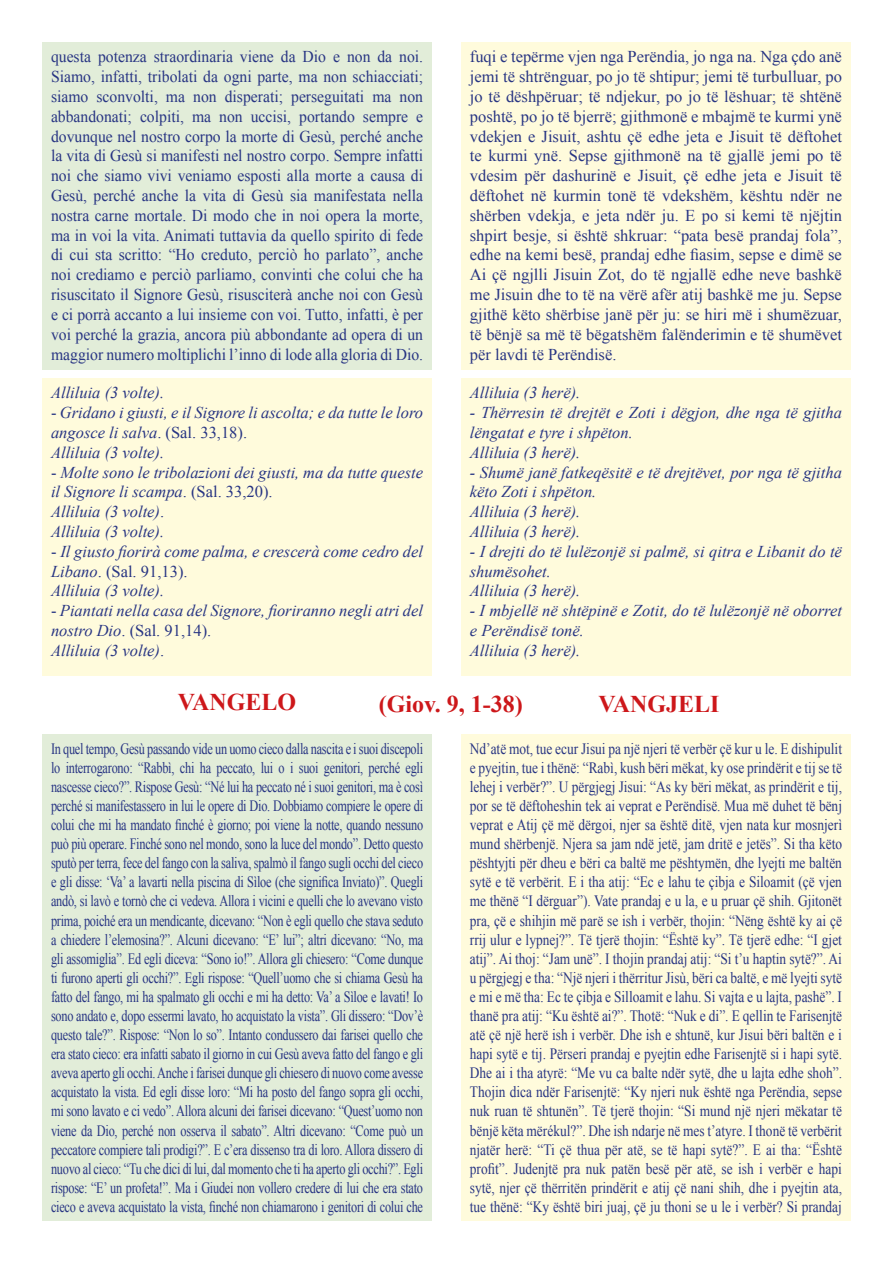
<style>
.page{position:relative;width:893px;height:1263px;background:#fff}
.page>*{position:absolute;margin:0;border:0;box-sizing:border-box;transform-origin:0 0}
.t1{font:700 24px "Times New Roman";color:#cd171a}
.t2{font:16.5px/19.8px "Times New Roman";color:#283583;text-align:justify;scale:.95 1}
.t3{font:italic 16.5px/19.8px "Times New Roman";color:#283583}
.t4{font:16.5px/19.8px "Times New Roman";color:#283583;text-align:justify}
.t5{font:15.75px/19px "Times New Roman";letter-spacing:-.01em;color:#283583;text-align:justify;scale:.78 1}
.t6{font:15.75px/19px "Times New Roman";letter-spacing:-.01em;color:#283583;text-align:justify;scale:.85 1}
.s1{font-style:normal}
</style>
<div class="page">
<div style="left:43px;top:378px;width:389px;height:298px;background:#fffbdc"></div>
<div style="left:461px;top:378px;width:389px;height:298px;background:#fffbdc"></div>
<div style="left:43px;top:734px;width:389px;height:486px;background:#e2edd9"></div>
<div style="left:461px;top:734px;width:389px;height:486px;background:#fffbdc"></div>
<div style="left:43px;top:43px;width:389px;height:327px;background:#e2edd9"></div>
<div style="left:461px;top:43px;width:389px;height:327px;background:#fffbdc"></div>
<p class="t2" style="left:51px;top:47px;width:393px">questa potenza straordinaria viene da Dio e non da noi.<br>Siamo, infatti, tribolati da ogni parte, ma non schiacciati; siamo sconvolti, ma non disperati; perseguitati ma non abbandonati; colpiti, ma non uccisi, portando sempre e dovunque nel nostro corpo la morte di Gesù, perché anche la vita di Gesù si manifesti nel nostro corpo. Sempre infatti noi che siamo vivi veniamo esposti alla morte a causa di Gesù, perché anche la vita di Gesù sia manifestata nella nostra carne mortale. Di modo che in noi opera la morte, ma in voi la vita. Animati tuttavia da quello spirito di fede di cui sta scritto: “Ho creduto, perciò ho parlato”, anche noi crediamo e perciò parliamo, convinti che colui che ha risuscitato il Signore Gesù, risusciterà anche noi con Gesù e ci porrà accanto a lui insieme con voi. Tutto, infatti, è per voi perché la grazia, ancora più abbondante ad opera di un maggior numero moltiplichi l’inno di lode alla gloria di Dio.</p>
<p class="t4" style="left:470px;top:47px;width:374px">fuqi e tepërme vjen nga Perëndia, jo nga na. Nga çdo anë jemi të shtrënguar, po jo të shtipur; jemi të turbulluar, po jo të dëshpëruar; të ndjekur, po jo të lëshuar; të shtënë poshtë, po jo të bjerrë; gjithmonë e mbajmë te kurmi ynë vdekjen e Jisuit, ashtu çë edhe jeta e Jisuit të dëftohet te kurmi ynë. Sepse gjithmonë na të gjallë jemi po të vdesim për dashurinë e Jisuit, çë edhe jeta e Jisuit të dëftohet në kurmin tonë të vdekshëm, kështu ndër ne shërben vdekja, e jeta ndër ju. E po si kemi të njëjtin shpirt besje, si është shkruar: “pata besë prandaj fola”, edhe na kemi besë, prandaj edhe fiasim, sepse e dimë se Ai çë ngjlli Jisuin Zot, do të ngjallë edhe neve bashkë me Jisuin dhe to të na vërë afër atij bashkë me ju. Sepse gjithë këto shërbise janë për ju: se hiri më i shumëzuar, të bënjë sa më të bëgatshëm falënderimin e të shumëvet për lavdi të Perëndisë.</p>
<p class="t3" style="left:51px;top:383px;width:115px">Alliluia (3 volte).</p>
<p class="t3" style="left:51px;top:402px;width:374px"><span class="s1">-</span> Gridano i giusti, e il Signore li ascolta; e da tutte le loro angosce li salva<span class="s1">. (Sal. 33,18).<br></span>Alliluia (3 volte).</p>
<p class="t3" style="left:51px;top:462px;width:374px"><span class="s1">-</span> Molte sono le tribolazioni dei giusti, ma da tutte queste il Signore li scampa<span class="s1">. (Sal. 33,20).<br></span>Alliluia (3 volte)<span class="s1">.<br></span>Alliluia (3 volte).</p>
<p class="t3" style="left:51px;top:541px;width:374px"><span class="s1">-</span> Il giusto fiorirà come palma, e crescerà come cedro del<br>Libano<span class="s1">. (Sal. 91,13).<br></span>Alliluia (3 volte).</p>
<p class="t3" style="left:51px;top:600px;width:374px"><span class="s1">-</span> Piantati nella casa del Signore, fioriranno negli atri del nostro Dio<span class="s1">. (Sal. 91,14).<br></span>Alliluia (3 volte)<span class="s1">.</span></p>
<p class="t3" style="left:470px;top:383px;width:112px">Alliluia (3 herë).</p>
<p class="t3" style="left:470px;top:402px;width:374px">- Thërresin të drejtët e Zoti i dëgjon, dhe nga të gjitha lëngatat e tyre i shpëton.<br>Alliluia (3 herë).</p>
<p class="t3" style="left:470px;top:462px;width:374px">- Shumë janë fatkeqësitë e të drejtëvet, por nga të gjitha këto Zoti i shpëton.<br>Alliluia (3 herë).<br>Alliluia (3 herë).</p>
<p class="t3" style="left:470px;top:541px;width:374px">- I drejti do të lulëzonjë si palmë, si qitra e Libanit do të shumësohet.<br>Alliluia (3 herë).</p>
<p class="t3" style="left:470px;top:600px;width:374px">- I mbjellë në shtëpinë e Zotit, do të lulëzonjë në oborret e Perëndisë tonë.<br>Alliluia (3 herë).</p>
<h1 class="t1" style="left:178px;top:685px;width:120px">VANGELO</h1>
<h1 class="t1" style="left:379px;top:687px;width:145px">(Giov. 9, 1-38)</h1>
<h1 class="t1" style="left:599px;top:687px;width:122px">VANGJELI</h1>
<p class="t5" style="left:51px;top:739px;width:479px">In quel tempo, Gesù passando vide un uomo cieco dalla nascita e i suoi discepoli lo interrogarono: “Rabbì, chi ha peccato, lui o i suoi genitori, perché egli nascesse cieco?”. Rispose Gesù: “Né lui ha peccato né i suoi genitori, ma è così perché si manifestassero in lui le opere di Dio. Dobbiamo compiere le opere di colui che mi ha mandato finché è giorno; poi viene la notte, quando nessuno può più operare. Finché sono nel mondo, sono la luce del mondo”. Detto questo sputò per terra, fece del fango con la saliva, spalmò il fango sugli occhi del cieco e gli disse: ‘Va’ a lavarti nella piscina di Sìloe (che significa Inviato)”. Quegli andò, si lavò e tornò che ci vedeva. Allora i vicini e quelli che lo avevano visto prima, poiché era un mendicante, dicevano: “Non è egli quello che stava seduto a chiedere l’elemosina?”. Alcuni dicevano: “E’ lui”; altri dicevano: “No, ma gli assomiglia”. Ed egli diceva: “Sono io!”. Allora gli chiesero: “Come dunque ti furono aperti gli occhi?”. Egli rispose: “Quell’uomo che si chiama Gesù ha fatto del fango, mi ha spalmato gli occhi e mi ha detto: Va’ a Sìloe e lavati! Io sono andato e, dopo essermi lavato, ho acquistato la vista”. Gli dissero: “Dov’è questo tale?”. Rispose: “Non lo so”. Intanto condussero dai farisei quello che era stato cieco: era infatti sabato il giorno in cui Gesù aveva fatto del fango e gli aveva aperto gli occhi. Anche i farisei dunque gli chiesero di nuovo come avesse acquistato la vista. Ed egli disse loro: “Mi ha posto del fango sopra gli occhi, mi sono lavato e ci vedo”. Allora alcuni dei farisei dicevano: “Quest’uomo non viene da Dio, perché non osserva il sabato”. Altri dicevano: “Come può un peccatore compiere tali prodigi?”. E c’era dissenso tra di loro. Allora dissero di nuovo al cieco: “Tu che dici di lui, dal momento che ti ha aperto gli occhi?”. Egli rispose: “E’ un profeta!”. Ma i Giudei non vollero credere di lui che era stato cieco e aveva acquistato la vista, finché non chiamarono i genitori di colui che</p>
<p class="t6" style="left:470px;top:739px;width:439px">Nd’atë mot, tue ecur Jisui pa një njeri të verbër çë kur u le. E dishipulit e pyejtin, tue i thënë: “Rabì, kush bëri mëkat, ky ose prindërit e tij se të lehej i verbër?”. U përgjegj Jisui: “As ky bëri mëkat, as prindërit e tij, por se të dëftoheshin tek ai veprat e Perëndisë. Mua më duhet të bënj veprat e Atij çë më dërgoi, njer sa është ditë, vjen nata kur mosnjerì mund shërbenjë. Njera sa jam ndë jetë, jam dritë e jetës”. Si tha këto pështyjti për dheu e bëri ca baltë me pështymën, dhe lyejti me baltën sytë e të verbërit. E i tha atij: “Ec e lahu te çibja e Siloamit (çë vjen me thënë “I dërguar”). Vate prandaj e u la, e u pruar çë shih. Gjitonët pra, çë e shihjin më parë se ish i verbër, thojin: “Nëng është ky ai çë rrij ulur e lypnej?”. Të tjerë thojin: “Është ky”. Të tjerë edhe: “I gjet atij”. Ai thoj: “Jam unë”. I thojin prandaj atij: “Si t’u haptin sytë?”. Ai u përgjegj e tha: “Një njeri i thërritur Jisù, bëri ca baltë, e më lyejti sytë e mi e më tha: Ec te çibja e Silloamit e lahu. Si vajta e u lajta, pashë”. I thanë pra atij: “Ku është ai?”. Thotë: “Nuk e di”. E qellin te Farisenjtë atë çë një herë ish i verbër. Dhe ish e shtunë, kur Jisui bëri baltën e i hapi sytë e tij. Përseri prandaj e pyejtin edhe Farisenjtë si i hapi sytë.<br>Dhe ai i tha atyrë: “Me vu ca balte ndër sytë, dhe u lajta edhe shoh”.<br>Thojin dica ndër Farisenjtë: “Ky njeri nuk është nga Perëndia, sepse nuk ruan të shtunën”. Të tjerë thojin: “Si mund një njeri mëkatar të bënjë këta mërékul?”. Dhe ish ndarje në mes t’atyre. I thonë të verbërit njatër herë: “Ti çë thua për atë, se të hapi sytë?”. E ai tha: “Është profit”. Judenjtë pra nuk patën besë për atë, se ish i verbër e hapi sytë, njer çë thërritën prindërit e atij çë nani shih, dhe i pyejtin ata, tue thënë: “Ky është biri juaj, çë ju thoni se u le i verbër? Si prandaj</p>
</div>
